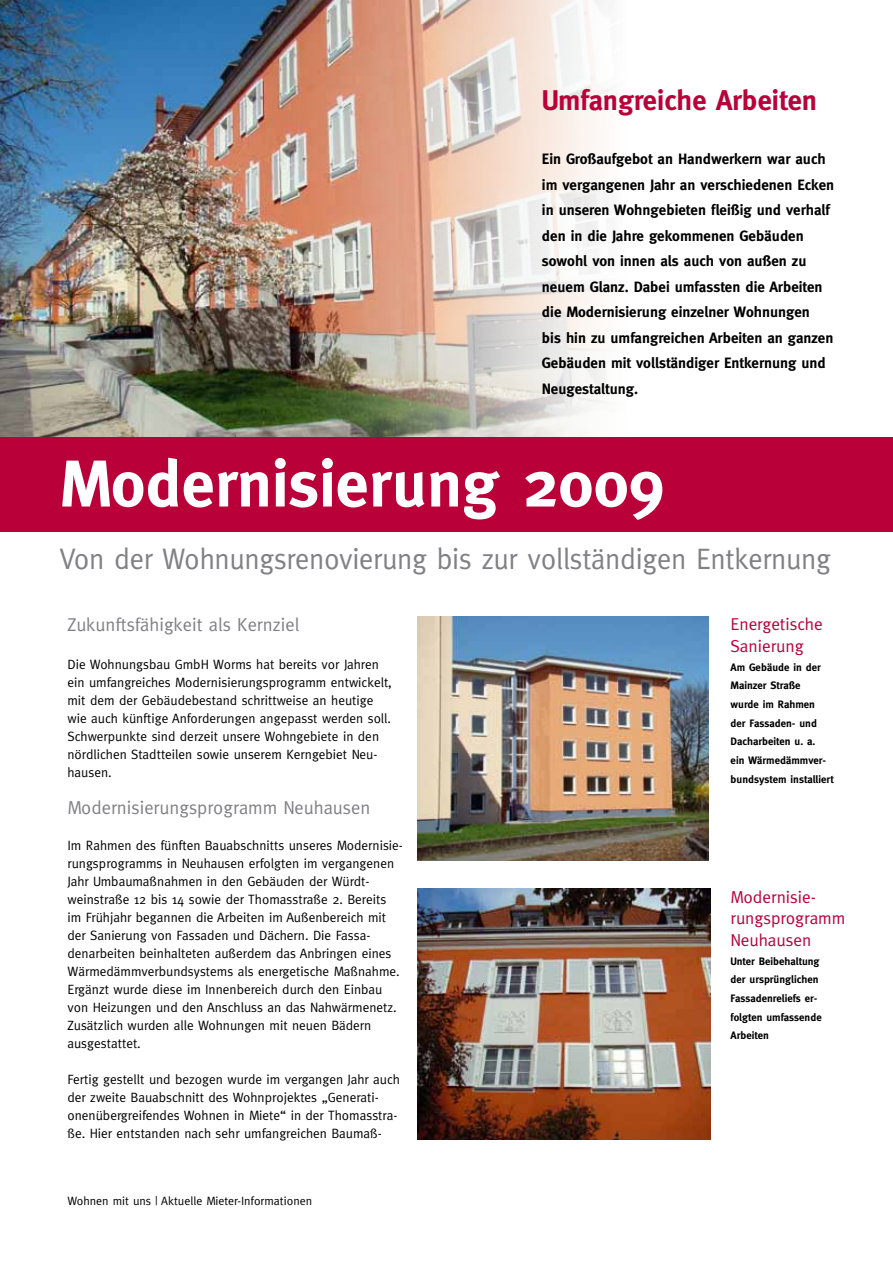
<style>
.page{position:relative;width:893px;height:1263px;background:#fff}
.page>*{position:absolute;margin:0;border:0;box-sizing:border-box;transform-origin:0 0}
.t1{font:700 66px "Meta";color:#fff}
.t2{font:29.7px "Meta";letter-spacing:-.01em;color:#818084;scale:.96 1}
.t3{font:700 28.5px "Meta";color:#ba0039}
.t4{font:18.75px "Meta";color:#818084}
.t5{font:17.25px/21.6px "Meta";color:#ba0039}
.t6{font:700 15px/25.5px "Meta";color:#000}
.t7{font:13.5px/18px "Meta";color:#000}
.t8{font:12px "Meta";color:#000}
.t9{font:700 10.8px/18.8px "Meta";color:#000}
</style>
<div class="page">
<img style="left:0;top:0;width:608px;height:437px">
<img style="left:418px;top:889px;width:292px;height:251px">
<svg style="left:431px;top:108px;width:2px;height:13px"></svg>
<img style="left:418px;top:617px;width:291px;height:243px">
<div style="left:0;top:437px;width:893px;height:95px;background:#ba0039"></div>
<h3 class="t3" style="left:542px;top:84px;width:277px">Umfangreiche Arbeiten</h3>
<p class="t6" style="left:542px;top:146px;width:294px">Ein Großaufgebot an Handwerkern war auch im vergangenen Jahr an verschiedenen Ecken in unseren Wohngebieten fleißig und verhalf den in die Jahre gekommenen Gebäuden sowohl von innen als auch von außen zu neuem Glanz. Dabei umfassten die Arbeiten die Modernisierung einzelner Wohnungen<br>bis hin zu umfangreichen Arbeiten an ganzen Gebäuden mit vollständiger Entkernung und Neugestaltung.</p>
<h1 class="t1" style="left:60px;top:445px;width:606px">Modernisierung 2009</h1>
<h2 class="t2" style="left:60px;top:541px;width:805px">Von der Wohnungsrenovierung bis zur vollständigen Entkernung</h2>
<h3 class="t4" style="left:68px;top:614px;width:233px">Zukunftsfähigkeit als Kernziel</h3>
<p class="t7" style="left:68px;top:655px;width:326px">Die Wohnungsbau GmbH Worms hat bereits vor Jahren ein umfangreiches Modernisierungsprogramm entwickelt, mit dem der Gebäudebestand schrittweise an heutige wie auch künftige Anforderungen angepasst werden soll.<br>Schwerpunkte sind derzeit unsere Wohngebiete in den nördlichen Stadtteilen sowie unserem Kerngebiet Neu&shy;hausen.</p>
<h3 class="t4" style="left:68px;top:796px;width:304px">Modernisierungsprogramm Neuhausen</h3>
<p class="t7" style="left:68px;top:836px;width:337px">Im Rahmen des fünften Bauabschnitts unseres Modernisie&shy;rungsprogramms in Neuhausen erfolgten im vergangenen Jahr Umbaumaßnahmen in den Gebäuden der Würdt&shy;weinstraße 12 bis 14 sowie der Thomasstraße 2. Bereits im Frühjahr begannen die Arbeiten im Außenbereich mit der Sanierung von Fassaden und Dächern. Die Fassa&shy;denarbeiten beinhalteten außerdem das Anbringen eines Wärmedämmverbundsystems als energetische Maßnahme.<br>Ergänzt wurde diese im Innenbereich durch den Einbau von Heizungen und den Anschluss an das Nahwärmenetz.<br>Zusätzlich wurden alle Wohnungen mit neuen Bädern ausgestattet.</p>
<p class="t7" style="left:68px;top:1070px;width:334px">Fertig gestellt und bezogen wurde im vergangen Jahr auch der zweite Bauabschnitt des Wohnprojektes „Generati&shy;onenübergreifendes Wohnen in Miete“ in der Thomasstra&shy;ße. Hier entstanden nach sehr umfangreichen Baumaß-</p>
<p class="t8" style="left:68px;top:1194px;width:246px">Wohnen mit uns | Aktuelle Mieter-Informationen</p>
<p class="t5" style="left:731px;top:613px;width:94px">Energetische<br>Sanierung</p>
<p class="t9" style="left:731px;top:657px;width:105px">Am Gebäude in der<br>Mainzer Straße<br>wurde im Rahmen<br>der Fassaden- und<br>Dacharbeiten u. a.<br>ein Wärmedämmver&shy;bundsystem installiert</p>
<p class="t5" style="left:731px;top:886px;width:116px">Modernisie&shy;rungsprogramm<br>Neuhausen</p>
<p class="t9" style="left:731px;top:951px;width:93px">Unter Beibehaltung der ursprünglichen<br>Fassadenreliefs er&shy;folgten umfassende<br>Arbeiten</p>
</div>
